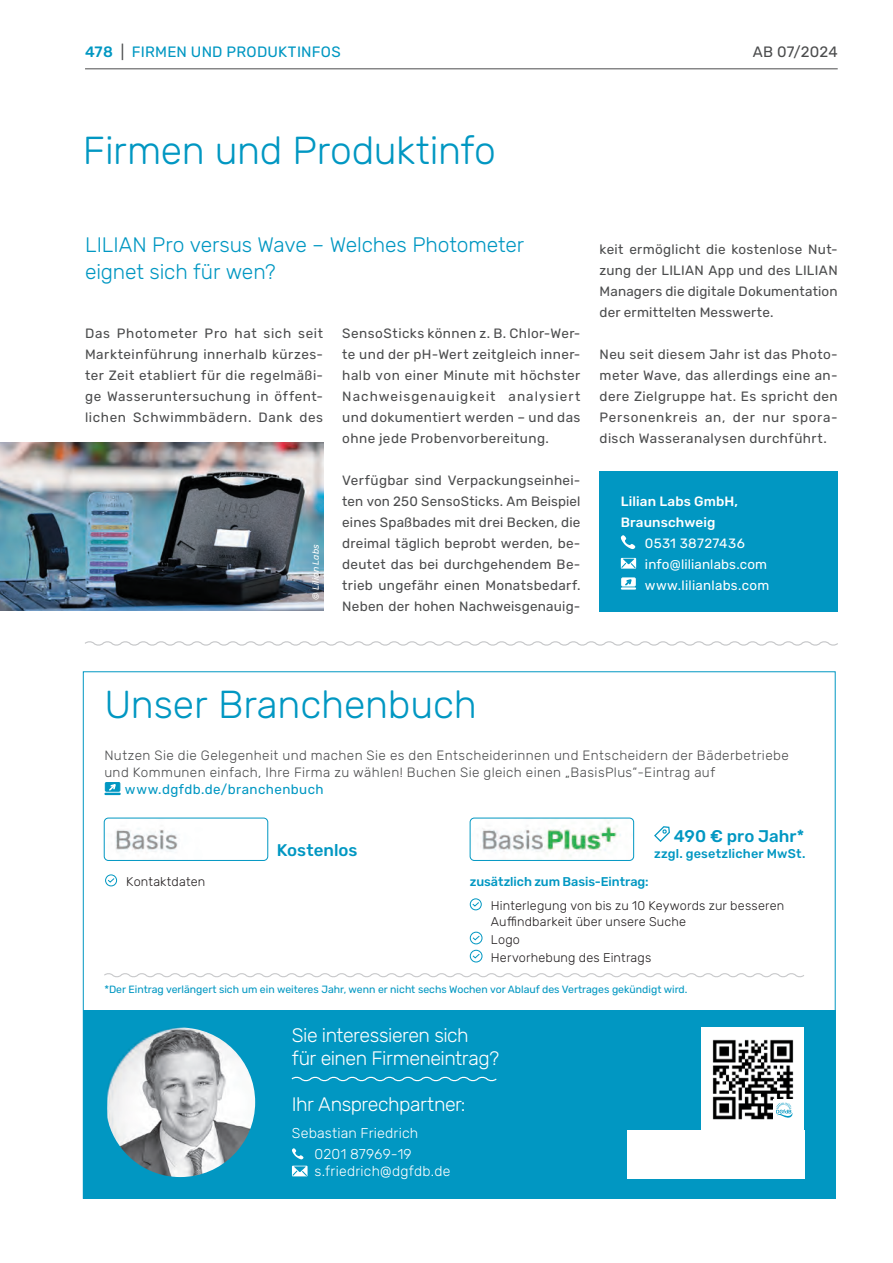
<style>
.page{position:relative;width:893px;height:1263px;background:#fff}
.page>*{position:absolute;margin:0;border:0;box-sizing:border-box;transform-origin:0 0}
.t1{font:300 39px "Rubik";letter-spacing:-.005em;color:#0197c2}
.t2{font:300 21px/27px "Rubik";letter-spacing:-.005em;color:#0197c2}
.t3{font:300 19.5px/22.5px "Rubik";letter-spacing:-.025em;color:#fff}
.t4{font:500 16.95px "Rubik";color:#0197c2}
.t5{font:15px "Rubik";letter-spacing:.015em;color:#0197c2}
.t6{font:15px "Rubik";letter-spacing:.015em;color:#4b4c4d}
.t7{font:300 14.25px/21.3px "Rubik";letter-spacing:.015em;color:#fff}
.t8{font:13.5px/21px "Rubik";letter-spacing:.03em;color:#4b4c4d;text-align:justify}
.t9{font:300 13.5px/17px "Rubik";letter-spacing:.03em;color:#4b4c4d}
.t10{font:13.5px/21px "Rubik";letter-spacing:.02em;color:#fff}
.t11{font:500 13.5px/21px "Rubik";letter-spacing:.01em;color:#fff}
.t12{font:13.5px "Rubik";letter-spacing:.03em;color:#0197c2}
.t13{font:300 12.6px/15.9px "Rubik";letter-spacing:.01em;color:#231f20}
.t14{font:500 12.6px "Rubik";letter-spacing:.005em;color:#0197c2}
.t15{font:10.5px "Rubik";color:#0197c2}
.t16{font:italic 9px "Rubik";letter-spacing:.02em;color:#fff}
.s1{font-weight:500}
.s2{color:#4b4c4d}
.s3{font-size:13.95px}
</style>
<div class="page">
<hr style="left:85px;top:68px;width:753px;height:1px;background:#4b4c4d">
<div style="left:600px;top:471px;width:238px;height:140px;background:#0197c2"></div>
<svg style="left:620px;top:535px;width:16px;height:15px"></svg>
<svg style="left:621px;top:558px;width:15px;height:11px"></svg>
<svg style="left:621px;top:559px;width:15px;height:10px"></svg>
<div style="left:621px;top:578px;width:15px;height:8px;border:1px solid #fff"></div>
<svg style="left:622px;top:578px;width:13px;height:12px"></svg>
<img style="left:0;top:443px;width:323px;height:168px">
<svg style="left:85px;top:641px;width:753px;height:5px"></svg>
<svg style="left:85px;top:1010px;width:749px;height:187px;background:#1d9dc2"></svg>
<div style="left:105px;top:782px;width:15px;height:9px;border:1px solid #0197c2"></div>
<svg style="left:106px;top:783px;width:14px;height:12px"></svg>
<div style="left:701px;top:1027px;width:103px;height:103px;background:#fff"></div>
<img style="left:712px;top:1039px;width:82px;height:81px">
<div style="left:105px;top:874px;width:12px;height:12px;border:1px solid #0197c2;border-radius:50%"></div>
<svg style="left:107px;top:877px;width:8px;height:6px"></svg>
<div style="left:470px;top:898px;width:12px;height:12px;border:1px solid #0197c2;border-radius:50%"></div>
<svg style="left:472px;top:901px;width:8px;height:6px"></svg>
<div style="left:470px;top:932px;width:12px;height:12px;border:1px solid #0197c2;border-radius:50%"></div>
<svg style="left:472px;top:935px;width:9px;height:6px"></svg>
<div style="left:470px;top:950px;width:12px;height:12px;border:1px solid #0197c2;border-radius:50%"></div>
<svg style="left:472px;top:953px;width:9px;height:6px"></svg>
<svg style="left:104px;top:973px;width:700px;height:5px"></svg>
<svg style="left:654px;top:826px;width:16px;height:16px"></svg>
<svg style="left:167px;top:1027px;width:13px;height:2px"></svg>
<svg style="left:290px;top:1075px;width:208px;height:8px;background:#29a7cb"></svg>
<svg style="left:291px;top:1147px;width:13px;height:13px"></svg>
<svg style="left:292px;top:1166px;width:15px;height:10px"></svg>
<img style="left:628px;top:1130px;width:177px;height:48px">
<img style="left:104px;top:818px;width:74px;height:42px">
<div style="left:104px;top:818px;width:164px;height:43px;border:1px solid #0197c2;border-radius:4px"></div>
<img style="left:470px;top:818px;width:164px;height:42px">
<div style="left:470px;top:818px;width:164px;height:43px;border:1px solid #0197c2;border-radius:4px"></div>
<div style="left:773px;top:1099px;width:20px;height:20px;background:#fff"></div>
<svg style="left:776px;top:1103px;width:16px;height:15px"></svg>
<p class="t5" style="left:85px;top:43px;width:257px"><span class="s1">478</span> <span class="s2">|</span> FIRMEN UND PRODUKTINFOS</p>
<p class="t6" style="left:753px;top:43px;width:86px">AB 07/2024</p>
<h1 class="t1" style="left:83px;top:129px;width:414px">Firmen und Produktinfo</h1>
<h2 class="t2" style="left:85px;top:232px;width:440px">LILIAN Pro versus Wave – Welches Photometer eignet sich für wen?</h2>
<p class="t8" style="left:85px;top:323px;width:240px">Das Photometer Pro hat sich seit Markteinführung innerhalb kürzes&shy;ter Zeit etabliert für die regelmäßi&shy;ge Wasseruntersuchung in öffent&shy;lichen Schwimmbädern. Dank des</p>
<p class="t8" style="left:342px;top:323px;width:240px">SensoSticks können z. B. Chlor-Wer&shy;te und der pH-Wert zeitgleich inner&shy;halb von einer Minute mit höchster Nachweisgenauigkeit analysiert und dokumentiert werden – und das ohne jede Probenvorbereitung.</p>
<p class="t8" style="left:342px;top:470px;width:240px">Verfügbar sind Verpackungseinhei&shy;ten von 250 SensoSticks. Am Beispiel eines Spaßbades mit drei Becken, die dreimal täglich beprobt werden, be&shy;deutet das bei durchgehendem Be&shy;trieb ungefähr einen Monatsbedarf.<br>Neben der hohen Nachweisgenauig-</p>
<p class="t16" style="left:311px;top:600px;width:57px;rotate:-90deg">© Lilian Labs</p>
<p class="t8" style="left:600px;top:239px;width:240px">keit ermöglicht die kostenlose Nut&shy;zung der LILIAN App und des LILIAN Managers die digitale Dokumentation der ermittelten Messwerte.</p>
<p class="t8" style="left:600px;top:344px;width:240px">Neu seit diesem Jahr ist das Photo&shy;meter Wave, das allerdings eine an&shy;dere Zielgruppe hat. Es spricht den Personenkreis an, der nur spora&shy;disch Wasseranalysen durchführt.</p>
<p class="t11" style="left:621px;top:491px;width:119px">Lilian Labs GmbH,<br>Braunschweig</p>
<p class="t10" style="left:645px;top:533px;width:126px">0531 38727436 info@lilianlabs.com www.lilianlabs.com</p>
<h1 class="t1" style="left:104px;top:682px;width:374px">Unser Branchenbuch</h1>
<p class="t9" style="left:104px;top:747px;width:686px">Nutzen Sie die Gelegenheit und machen Sie es den Entscheiderinnen und Entscheidern der Bäderbetriebe und Kommunen einfach, Ihre Firma zu wählen! Buchen Sie gleich einen „BasisPlus“-Eintrag auf</p>
<p class="t12" style="left:125px;top:782px;width:200px">www.dgfdb.de/branchenbuch</p>
<p class="t4" style="left:277px;top:840px;width:82px">Kostenlos</p>
<p class="t4" style="left:674px;top:826px;width:132px">490 € pro Jahr*</p>
<p class="t14" style="left:654px;top:846px;width:153px">zzgl. gesetzlicher MwSt.</p>
<p class="t13" style="left:126px;top:874px;width:80px">Kontaktdaten</p>
<p class="t14" style="left:470px;top:875px;width:180px">zusätzlich zum Basis-Eintrag:</p>
<p class="t13" style="left:491px;top:898px;width:295px">Hinterlegung von bis zu 10 Keywords zur besseren<br>Auffindbarkeit über unsere Suche</p>
<p class="t13" style="left:491px;top:931px;width:162px;line-height:18.1px">Logo<br>Hervorhebung des Eintrags</p>
<p class="t15" style="left:104px;top:984px;width:585px">*Der Eintrag verlängert sich um ein weiteres Jahr, wenn er nicht sechs Wochen vor Ablauf des Vertrages gekündigt wird.</p>
<h3 class="t3" style="left:292px;top:1025px;width:209px">Sie interessieren sich<br>für einen Firmeneintrag?</h3>
<h3 class="t3" style="left:292px;top:1093px;width:175px">Ihr Ansprechpartner:</h3>
<p class="t7" style="left:314px;top:1123px;width:105px;text-indent:-23px">Sebastian Friedrich<br>0201 87969-19</p>
<p class="t7" style="left:314px;top:1161px;width:137px"><span class="s3">s.</span>friedrich@dgfdb.de</p>
</div>
